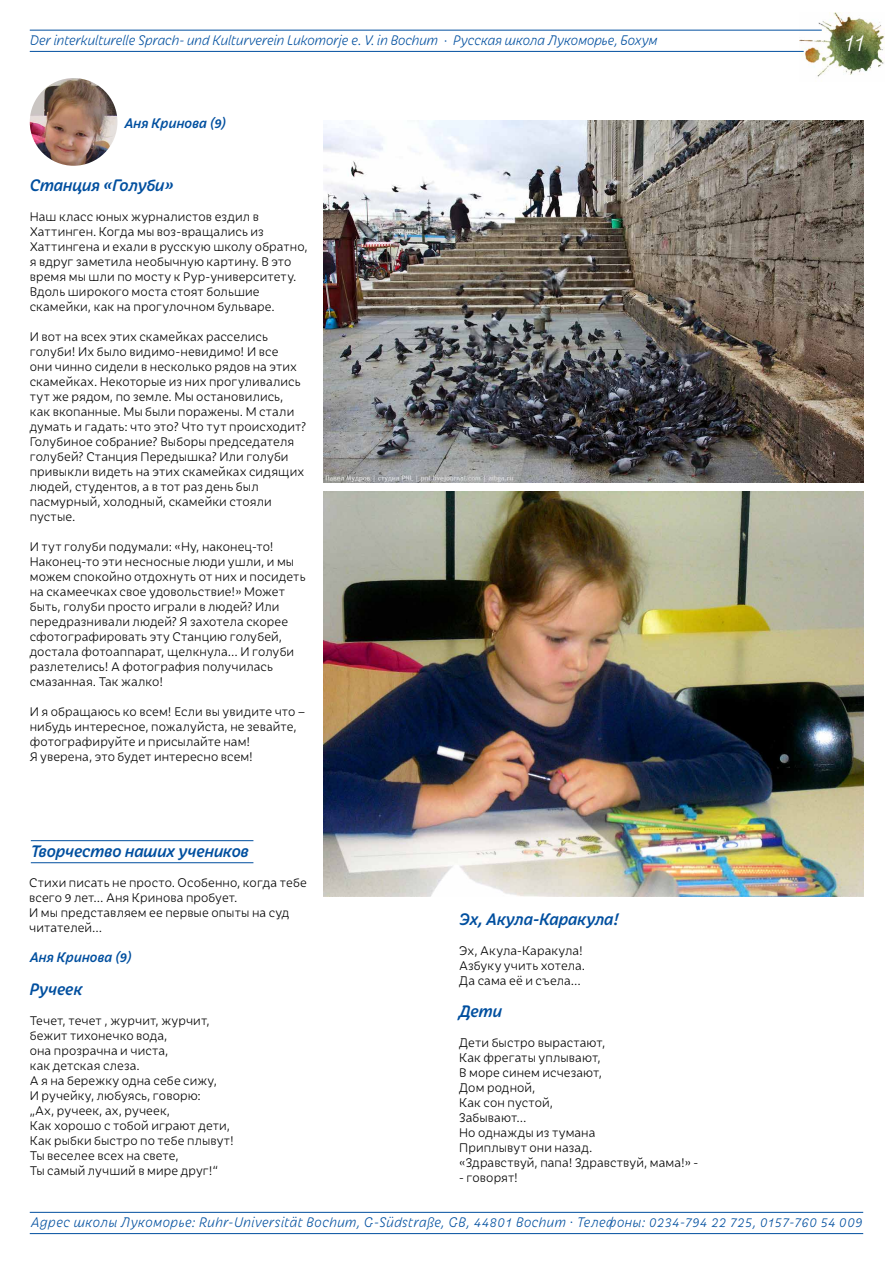
<style>
.page{position:relative;width:893px;height:1263px;background:#fff}
.page>*{position:absolute;margin:0;border:0;box-sizing:border-box;transform-origin:0 0}
.t1{font:italic 300 27px "Iskra";color:#fff}
.t2{font:italic 500 18px "Iskra";color:#004f9f}
.t3{font:italic 300 15px "Iskra";letter-spacing:.025em;color:#004f9f}
.t4{font:italic 300 15px "Iskra";color:#004f9f}
.t5{font:italic 500 15px "Iskra";letter-spacing:.015em;color:#004f9f}
.t6{font:300 13.5px/15px "Iskra";letter-spacing:.005em;color:#000}
</style>
<div class="page">
<img style="left:799px;top:12px;width:85px;height:65px">
<hr style="left:30px;top:30px;width:792px;height:1px;background:#004f9f">
<hr style="left:30px;top:1212px;width:833px;height:1px;background:#004f9f">
<hr style="left:30px;top:51px;width:774px;height:1px;background:#004f9f">
<hr style="left:30px;top:1233px;width:833px;height:1px;background:#004f9f">
<hr style="left:31px;top:840px;width:222px;height:1px;background:#004f9f">
<hr style="left:31px;top:862px;width:222px;height:1px;background:#004f9f">
<img style="left:323px;top:121px;width:540px;height:361px">
<img style="left:323px;top:492px;width:540px;height:405px">
<img style="left:30px;top:78px;width:87px;height:88px;border-radius:44px">
<p class="t4" style="left:30px;top:31px;width:629px">Der interkulturelle Sprach- und Kulturverein Lukomorje e. V. in Bochum · Русская школа Лукоморье, Бохум</p>
<p class="t5" style="left:124px;top:112px;width:103px">Аня Кринова (9)</p>
<h2 class="t2" style="left:30px;top:173px;width:145px">Станция «Голуби»</h2>
<p class="t6" style="left:30px;top:209px;width:279px">Наш класс юных журналистов ездил в Хаттинген. Когда мы воз-вращались из Хаттингена и ехали в русскую школу обратно, я вдруг заметила необычную картину. В это время мы шли по мосту к Рур-университету.<br>Вдоль широкого моста стоят большие скамейки, как на прогулочном бульваре.</p>
<p class="t6" style="left:30px;top:329px;width:278px">И вот на всех этих скамейках расселись голуби! Их было видимо-невидимо! И все<br>они чинно сидели в несколько рядов на этих скамейках. Некоторые из них прогуливались тут же рядом, по земле. Мы остановились, как вкопанные. Мы были поражены. М стали думать и гадать: что это? Что тут происходит?<br>Голубиное собрание? Выборы председателя голубей? Станция Передышка? Или голуби привыкли видеть на этих скамейках сидящих людей, студентов, а в тот раз день был пасмурный, холодный, скамейки стояли пустые.</p>
<p class="t6" style="left:30px;top:539px;width:277px">И тут голуби подумали: «Ну, наконец-то!<br>Наконец-то эти несносные люди ушли, и мы можем спокойно отдохнуть от них и посидеть на скамеечках свое удовольствие!» Может быть, голуби просто играли в людей? Или передразнивали людей? Я захотела скорее сфотографировать эту Станцию голубей, достала фотоаппарат, щелкнула… И голуби разлетелись! А фотография получилась смазанная. Так жалко!</p>
<p class="t6" style="left:30px;top:704px;width:277px">И я обращаюсь ко всем! Если вы увидите что – нибудь интересное, пожалуйста, не зевайте, фотографируйте и присылайте нам!<br>Я уверена, это будет интересно всем!</p>
<h2 class="t2" style="left:31px;top:838px;width:219px">Творчество наших учеников</h2>
<p class="t6" style="left:29px;top:874px;width:279px">Стихи писать не просто. Особенно, когда тебе всего 9 лет… Аня Кринова пробует.<br>И мы представляем ее первые опыты на суд читателей…</p>
<p class="t5" style="left:30px;top:946px;width:103px">Аня Кринова (9)</p>
<h2 class="t2" style="left:30px;top:976px;width:54px">Ручеек</h2>
<p class="t6" style="left:30px;top:1012px;width:206px">Течет, течет , журчит, журчит, бежит тихонечко вода,<br>она прозрачна и чиста,<br>как детская слеза.<br>А я на бережку одна себе сижу,<br>И ручейку, любуясь, говорю:<br>„Ах, ручеек, ах, ручеек,<br>Как хорошо с тобой играют дети,<br>Как рыбки быстро по тебе плывут!<br>Ты веселее всех на свете,<br>Ты самый лучший в мире друг!“</p>
<h2 class="t2" style="left:459px;top:907px;width:161px">Эх, Акула-Каракула!</h2>
<p class="t6" style="left:459px;top:943px;width:127px">Эх, Акула-Каракула!<br>Азбуку учить хотела.<br>Да сама её и съела…</p>
<h2 class="t2" style="left:459px;top:998px;width:44px">Дети</h2>
<p class="t6" style="left:459px;top:1034px;width:241px">Дети быстро вырастают,<br>Как фрегаты уплывают,<br>В море синем исчезают,<br>Дом родной,<br>Как сон пустой,<br>Забывают…<br>Но однажды из тумана<br>Приплывут они назад.<br>«Здравствуй, папа! Здравствуй, мама!» -</p>
<p class="t6" style="left:459px;top:1169px;width:60px">- говорят!</p>
<h1 class="t1" style="left:843px;top:25px;width:25px">11</h1>
<p class="t3" style="left:31px;top:1212px;width:833px">Адрес школы Лукоморье: Ruhr-Universität Bochum, G-Südstraße, GB, 44801 Bochum · Телефоны: 0234-794 22 725, 0157-760 54 009</p>
</div>
